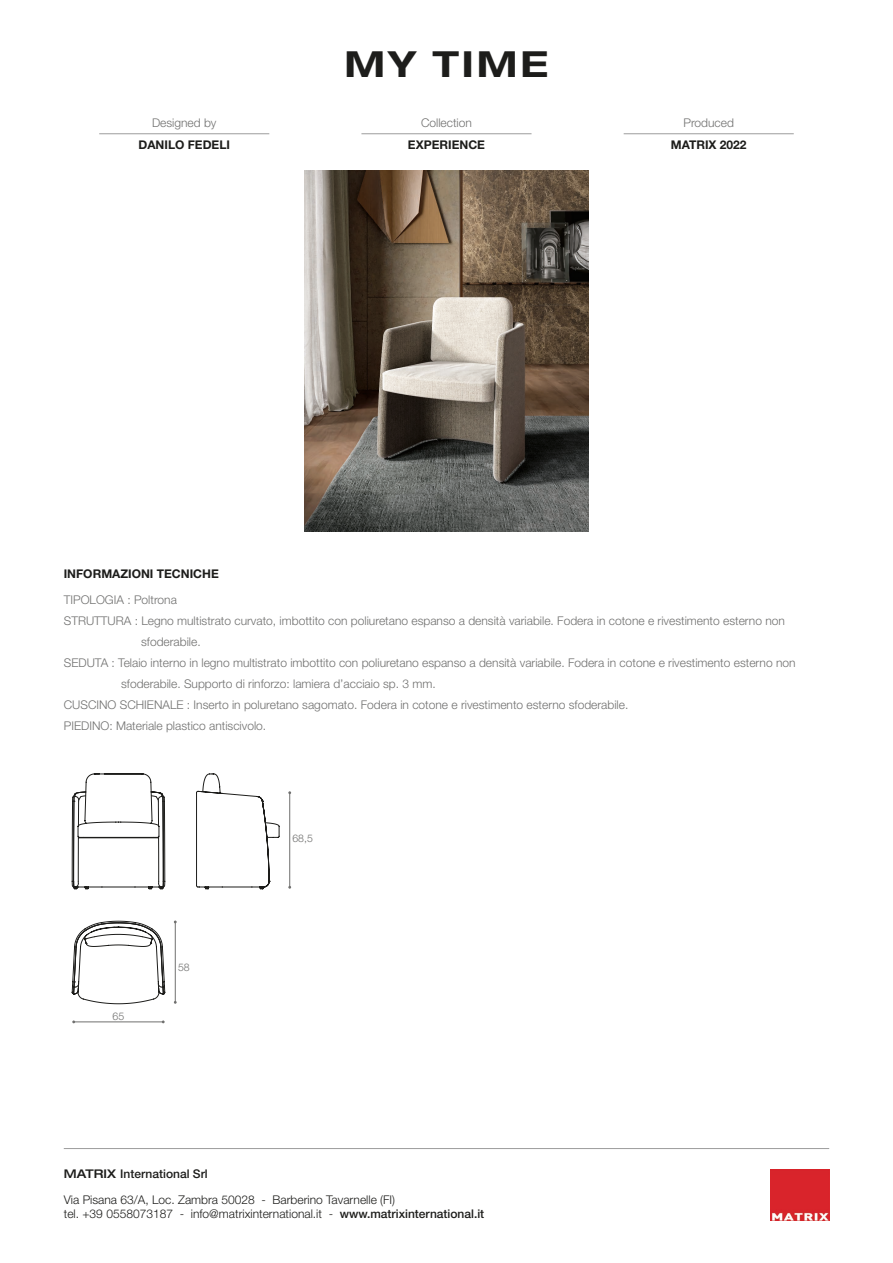
<style>
.page{position:relative;width:893px;height:1263px;background:#fff}
.page>*{position:absolute;margin:0;border:0;box-sizing:border-box;transform-origin:0 0}
.t1{font:700 expanded 36px "Helvetica Neue LT Std";letter-spacing:.085em;color:#1d1d1b}
.t2{font:300 12px "Helvetica Neue LT Std";color:#70706f}
.t3{font:300 12px/25.5px "Helvetica Neue LT Std";color:#1d1d1b}
.t4{font:700 12px "Helvetica Neue LT Std";color:#1d1d1b}
.t5{font:300 10.65px "Helvetica Neue LT Std";color:#70706f}
.t6{font:300 10.5px "Helvetica Neue LT Std";color:#70706f}
.s1{font-weight:500;font-stretch:expanded}
.s2{font-weight:500}
</style>
<div class="page">
<img style="left:770px;top:1169px;width:59px;height:51px">
<hr style="left:64px;top:1148px;width:765px;height:1px;background:#9d9d9d">
<img style="left:305px;top:170px;width:283px;height:361px">
<hr style="left:74px;top:1022px;width:89px;height:1px;background:#70706f">
<hr style="left:289px;top:793px;width:1px;height:94px;background:#70706f">
<hr style="left:175px;top:922px;width:1px;height:80px;background:#70706f">
<svg style="left:196px;top:773px;width:84px;height:116px"></svg>
<svg style="left:72px;top:773px;width:94px;height:116px"></svg>
<svg style="left:72px;top:921px;width:93px;height:83px"></svg>
<hr style="left:361px;top:133px;width:170px;height:1px;background:#9d9d9d">
<hr style="left:624px;top:133px;width:170px;height:1px;background:#9d9d9d">
<hr style="left:99px;top:133px;width:170px;height:1px;background:#9d9d9d">
<h1 class="t1" style="left:344px;top:41px;width:206px">MY TIME</h1>
<p class="t2" style="left:152px;top:116px;width:66px">Designed by</p>
<p class="t2" style="left:421px;top:116px;width:52px">Collection</p>
<p class="t2" style="left:683px;top:116px;width:52px">Produced</p>
<p class="t4" style="left:138px;top:137px;width:93px">DANILO FEDELI</p>
<p class="t4" style="left:408px;top:137px;width:79px">EXPERIENCE</p>
<p class="t4" style="left:671px;top:137px;width:77px">MATRIX 2022</p>
<p class="t4" style="left:64px;top:567px;width:157px">INFORMAZIONI TECNICHE</p>
<p class="t2" style="left:64px;top:592px;width:115px">TIPOLOGIA : Poltrona</p>
<p class="t2" style="left:64px;top:613px;width:723px">STRUTTURA : Legno multistrato curvato, imbottito con poliuretano espanso a densità variabile. Fodera in cotone e rivestimento esterno non</p>
<p class="t2" style="left:141px;top:634px;width:61px">sfoderabile.</p>
<p class="t2" style="left:64px;top:655px;width:733px">SEDUTA : Telaio interno in legno multistrato imbottito con poliuretano espanso a densità variabile. Fodera in cotone e rivestimento esterno non</p>
<p class="t2" style="left:121px;top:676px;width:316px">sfoderabile. Supporto di rinforzo: lamiera d’acciaio sp. 3 mm.</p>
<p class="t2" style="left:64px;top:697px;width:566px">CUSCINO SCHIENALE : Inserto in poluretano sagomato. Fodera in cotone e rivestimento esterno sfoderabile.</p>
<p class="t2" style="left:64px;top:718px;width:204px">PIEDINO: Materiale plastico antiscivolo.</p>
<p class="t5" style="left:112px;top:1010px;width:13px">65</p>
<p class="t6" style="left:178px;top:961px;width:13px">58</p>
<p class="t6" style="left:292px;top:832px;width:22px">68,5</p>
<p class="t3" style="left:64px;top:1161px;width:333px"><span class="s1">MATRIX</span> <span class="s2">International Srl<br></span>Via Pisana 63/A, Loc. Zambra 50028 - Barberino Tavarnelle (FI)</p>
<p class="t3" style="left:64px;top:1200px;width:422px">tel. +39 0558073187 - info@matrixinternational.it - <span class="s2">www.matrixinternational.it</span></p>
</div>
